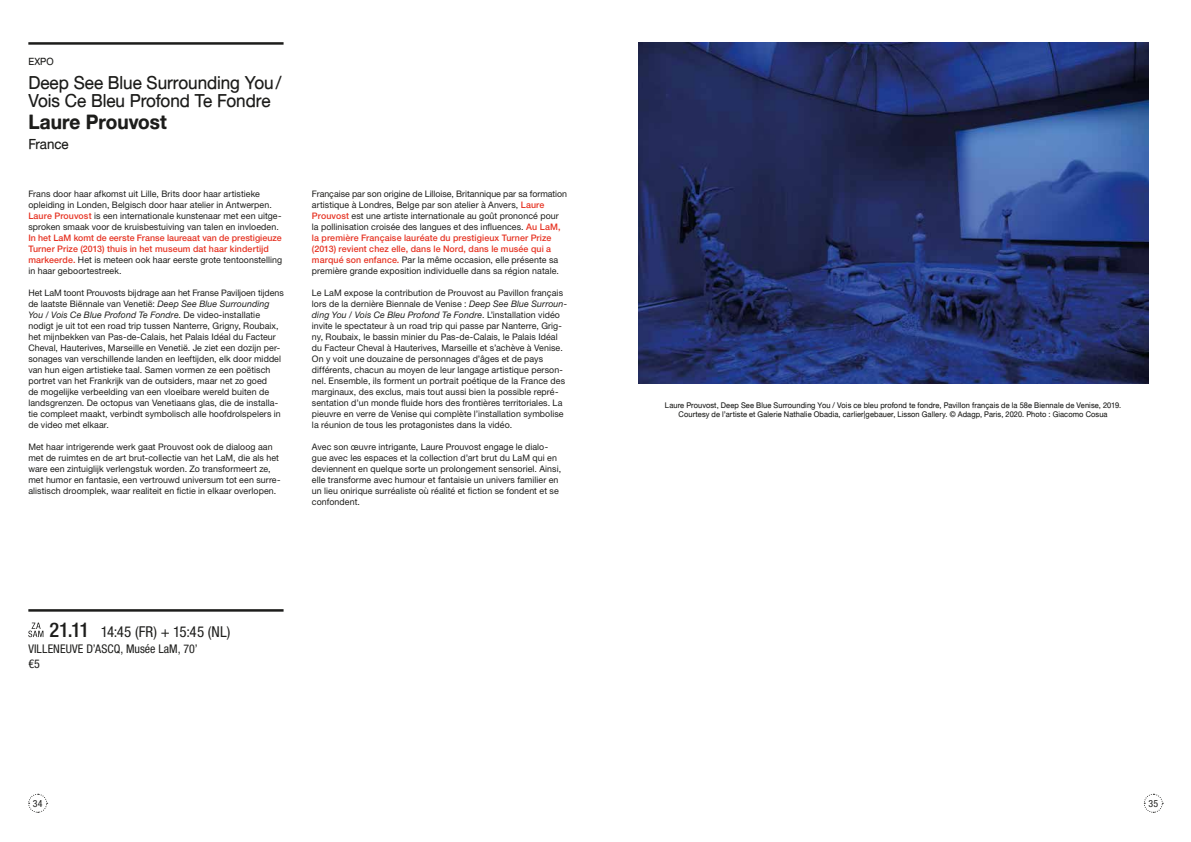
<style>
.page{position:relative;width:1191px;height:842px;background:#fff}
.page>*{position:absolute;margin:0;border:0;box-sizing:border-box;transform-origin:0 0}
.t1{font:20px "Alte Haas Grotesk Bold";color:#1d1d1b;scale:.95 1}
.t2{font:18px/18px "Alte Haas Grotesk";letter-spacing:-.005em;color:#1d1d1b;scale:.95 1}
.t3{font:condensed 15px "Helvetica Neue LT Pro";letter-spacing:.01em;color:#1d1d1b}
.t4{font:14px "Alte Haas Grotesk";color:#1d1d1b;scale:.95 1}
.t5{font:condensed 12px/15px "Helvetica Neue LT Pro";letter-spacing:.005em;color:#1d1d1b}
.t6{font:10px "Alte Haas Grotesk";color:#1d1d1b;scale:.95 1}
.t7{font:condensed 9.9px "Helvetica Neue LT Pro";color:#1d1d1b}
.t8{font:9px/11px "Helvetica Neue LT Pro";letter-spacing:.01em;color:#1d1d1b}
.t9{font:500 9px/11px "Helvetica Neue LT Pro";letter-spacing:.01em;color:#e63323}
.t10{font:7.8px/9px "Alte Haas Grotesk";letter-spacing:.015em;color:#1d1d1b;text-align:center;scale:.95 1}
.s1{font-weight:500;color:#e63323}
.s2{font-weight:400;color:#1d1d1b}
.s3{font-style:italic}
.s4{font-weight:500;font-size:20.2px}
</style>
<div class="page">
<svg style="left:1143px;top:794px;width:20px;height:19px"></svg>
<svg style="left:28px;top:794px;width:20px;height:19px"></svg>
<img style="left:638px;top:43px;width:510px;height:341px">
<hr style="left:28px;top:42px;width:255px;height:3px;background:#1d1d1b">
<hr style="left:28px;top:609px;width:255px;height:3px;background:#1d1d1b">
<svg style="left:28px;top:623px;width:15px;height:14px"></svg>
<p class="t6" style="left:28px;top:55px;width:28px">EXPO</p>
<h2 class="t2" style="left:28px;top:73px;width:268px">Deep See Blue Surrounding You/<br>Vois Ce Bleu Profond Te Fondre</h2>
<h1 class="t1" style="left:28px;top:109px;width:147px">Laure Prouvost</h1>
<h3 class="t4" style="left:28px;top:135px;width:44px">France</h3>
<p class="t8" style="left:28px;top:188px;width:255px">Frans door haar afkomst uit Lille, Brits door haar artistieke opleiding in Londen, Belgisch door haar atelier in Antwerpen.<br><span class="s1">Laure Prouvost</span> is een internationale kunstenaar met een uitge&shy;sproken smaak voor de kruisbestuiving van talen en invloeden.</p>
<p class="t9" style="left:28px;top:232px;width:255px">In het LaM komt de eerste Franse laureaat van de prestigieuze Turner Prize (2013) thuis in het museum dat haar kindertĳd markeerde. <span class="s2">Het is meteen ook haar eerste grote tentoonstelling in haar geboortestreek.</span></p>
<p class="t8" style="left:28px;top:287px;width:257px">Het LaM toont Prouvosts bĳdrage aan het Franse Paviljoen tĳdens de laatste Biënnale van Venetië: <span class="s3">Deep See Blue Surrounding You / Vois Ce Blue Profond Te Fondre</span>. De video-installatie nodigt je uit tot een road trip tussen Nanterre, Grigny, Roubaix, het mĳnbekken van Pas-de-Calais, het Palais Idéal du Facteur Cheval, Hauterives, Marseille en Venetië. Je ziet een dozĳn per&shy;sonages van verschillende landen en leeftĳden, elk door middel van hun eigen artistieke taal. Samen vormen ze een poëtisch portret van het Frankrĳk van de outsiders, maar net zo goed<br>de mogelĳke verbeelding van een vloeibare wereld buiten de landsgrenzen. De octopus van Venetiaans glas, die de installa&shy;tie compleet maakt, verbindt symbolisch alle hoofdrolspelers in de video met elkaar.</p>
<p class="t8" style="left:28px;top:441px;width:254px">Met haar intrigerende werk gaat Prouvost ook de dialoog aan met de ruimtes en de art brut-collectie van het LaM, die als het ware een zintuiglĳk verlengstuk worden. Zo transformeert ze, met humor en fantasie, een vertrouwd universum tot een surre&shy;alistisch droomplek, waar realiteit en fictie in elkaar overlopen.</p>
<p class="t8" style="left:312px;top:188px;width:257px">Française par son origine de Lilloise, Britannique par sa formation artistique à Londres, Belge par son atelier à Anvers, <span class="s1">Laure Prouvost</span> est une artiste internationale au goût prononcé pour la pollinisation croisée des langues et des influences. <span class="s1">Au LaM, la première Française lauréate du prestigieux Turner Prize (2013) revient chez elle, dans le Nord, dans le musée qui a marqué son enfance.</span> Par la même occasion, elle présente sa première grande exposition individuelle dans sa région natale.</p>
<p class="t8" style="left:312px;top:287px;width:257px">Le LaM expose la contribution de Prouvost au Pavillon français lors de la dernière Biennale de Venise : <span class="s3">Deep See Blue Surroun&shy;ding You / Vois Ce Bleu Profond Te Fondre</span>. L’installation vidéo invite le spectateur à un road trip qui passe par Nanterre, Grig&shy;ny, Roubaix, le bassin minier du Pas-de-Calais, le Palais Idéal du Facteur Cheval à Hauterives, Marseille et s’achève à Venise.<br>On y voit une douzaine de personnages d’âges et de pays différents, chacun au moyen de leur langage artistique person&shy;nel. Ensemble, ils forment un portrait poétique de la France des marginaux, des exclus, mais tout aussi bien la possible repré&shy;sentation d’un monde fluide hors des frontières territoriales. La pieuvre en verre de Venise qui complète l’installation symbolise la réunion de tous les protagonistes dans la vidéo.</p>
<p class="t8" style="left:312px;top:441px;width:251px">Avec son œuvre intrigante, Laure Prouvost engage le dialo&shy;gue avec les espaces et la collection d’art brut du LaM qui en deviennent en quelque sorte un prolongement sensoriel. Ainsi, elle transforme avec humour et fantaisie un univers familier en un lieu onirique surréaliste où réalité et fiction se fondent et se confondent.</p>
<h3 class="t3" style="left:50px;top:623px;width:182px"><span class="s4">21.11</span> 14:45 (FR) + 15:45 (NL)</h3>
<h3 class="t5" style="left:28px;top:641px;width:171px">VILLENEUVE D’ASCQ, Musée LaM, 70’ €5</h3>
<p class="t10" style="left:665px;top:400px;width:482px">Laure Prouvost, Deep See Blue Surrounding You / Vois ce bleu profond te fondre, Pavillon français de la 58e Biennale de Venise, 2019.<br>Courtesy de l’artiste et Galerie Nathalie Obadia, carlier|gebauer, Lisson Gallery. © Adagp, Paris, 2020. Photo : Giacomo Cosua</p>
<p class="t7" style="left:33px;top:797px;width:11px">34</p>
<p class="t7" style="left:1148px;top:797px;width:11px">35</p>
</div>
